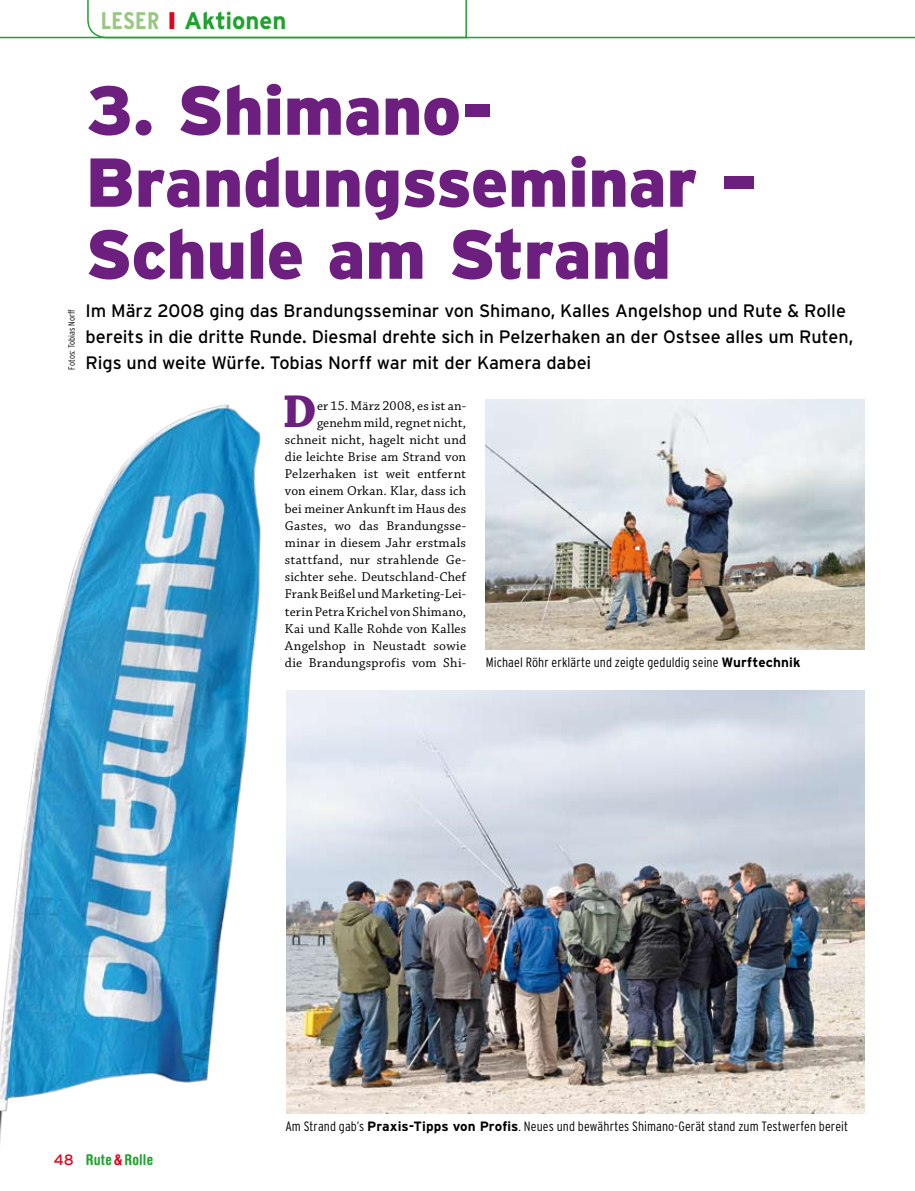
<style>
.page{position:relative;width:915px;height:1191px;background:#fff}
.page>*{position:absolute;margin:0;border:0;box-sizing:border-box;transform-origin:0 0}
.t1{font:900 69px/72px "Interstate";letter-spacing:-.01em;color:#6d1f80}
.t2{font:700 48.45px "Chaparral Pro";color:#6d1f80}
.t3{font:700 24px "Interstate";letter-spacing:-.005em;color:#1fa22e}
.t4{font:18px/25.8px "Interstate";letter-spacing:-.005em;color:#000}
.t5{font:700 condensed 15px "Helvetica Rounded";letter-spacing:.01em;color:#1fa22e}
.t6{font:13.5px/17.1px "Chaparral Pro";letter-spacing:.02em;color:#000;text-align:right}
.t7{font:300 condensed 13.5px "Interstate";letter-spacing:.01em;color:#000}
.t8{font:300 condensed 9px "Interstate";color:#000}
.s1{font-stretch:condensed;color:#98c781}
.s2{font-weight:900;color:#e2001a}
.s3{font-weight:700;font-stretch:normal}
.s4{font-family:"Interstate";font-weight:400;font-stretch:normal;color:#e2001a}
.s5{color:#e2001a}
</style>
<div class="page">
<svg style="left:86px;top:0;width:381px;height:39px"></svg>
<hr style="left:0;top:37px;width:914px;height:1px;background:#1fa22e">
<img style="left:485px;top:399px;width:379px;height:251px">
<img style="left:286px;top:691px;width:578px;height:422px">
<img style="left:0;top:404px;width:261px;height:739px">
<h3 class="t3" style="left:101px;top:7px;width:187px"><span class="s1">LESER</span> <span class="s2">I</span> Aktionen</h3>
<p class="t8" style="left:67px;top:370px;width:62px;rotate:-90deg">Fotos: Tobias Norff</p>
<h1 class="t1" style="left:86px;top:74px;width:674px">3. Shimano-<br>Brandungsseminar –<br>Schule am Strand</h1>
<h3 class="t4" style="left:86px;top:298px;width:769px">Im März 2008 ging das Brandungsseminar von Shimano, Kalles Angelshop und Rute &amp; Rolle bereits in die dritte Runde. Diesmal drehte sich in Pelzerhaken an der Ostsee alles um Ruten,</h3>
<h3 class="t4" style="left:86px;top:350px;width:507px">Rigs und weite Würfe. Tobias Norff war mit der Kamera dabei</h3>
<h2 class="t2" style="left:282px;top:383px;width:36px">D</h2>
<p class="t6" style="left:285px;top:397px;width:183px">er 15. März 2008, es ist an&shy;genehm mild, regnet nicht, schneit nicht, hagelt nicht und die leichte Brise am Strand von<br>Pelzerhaken ist weit entfernt von einem Orkan. Klar, dass ich bei meiner Ankunft im Haus des<br>Gastes, wo das Brandungsse&shy;minar in diesem Jahr erstmals stattfand, nur strahlende Ge&shy;sichter sehe. Deutschland-Chef<br>Frank Beißel und Marketing-Lei&shy;terin Petra Krichel von Shimano,<br>Kai und Kalle Rohde von Kalles<br>Angelshop in Neustadt sowie die Brandungsprofis vom Shi-</p>
<p class="t7" style="left:485px;top:655px;width:316px">Michael Röhr erklärte und zeigte geduldig seine <span class="s3">Wurftechnik</span></p>
<p class="t7" style="left:285px;top:1118px;width:564px">Am Strand gab’s <span class="s3">Praxis-Tipps von Profis</span>. Neues und bewährtes Shimano-Gerät stand zum Testwerfen bereit</p>
<p class="t5" style="left:54px;top:1150px;width:101px"><span class="s4">48</span> Rute<span class="s5">&amp;</span>Rolle</p>
</div>
